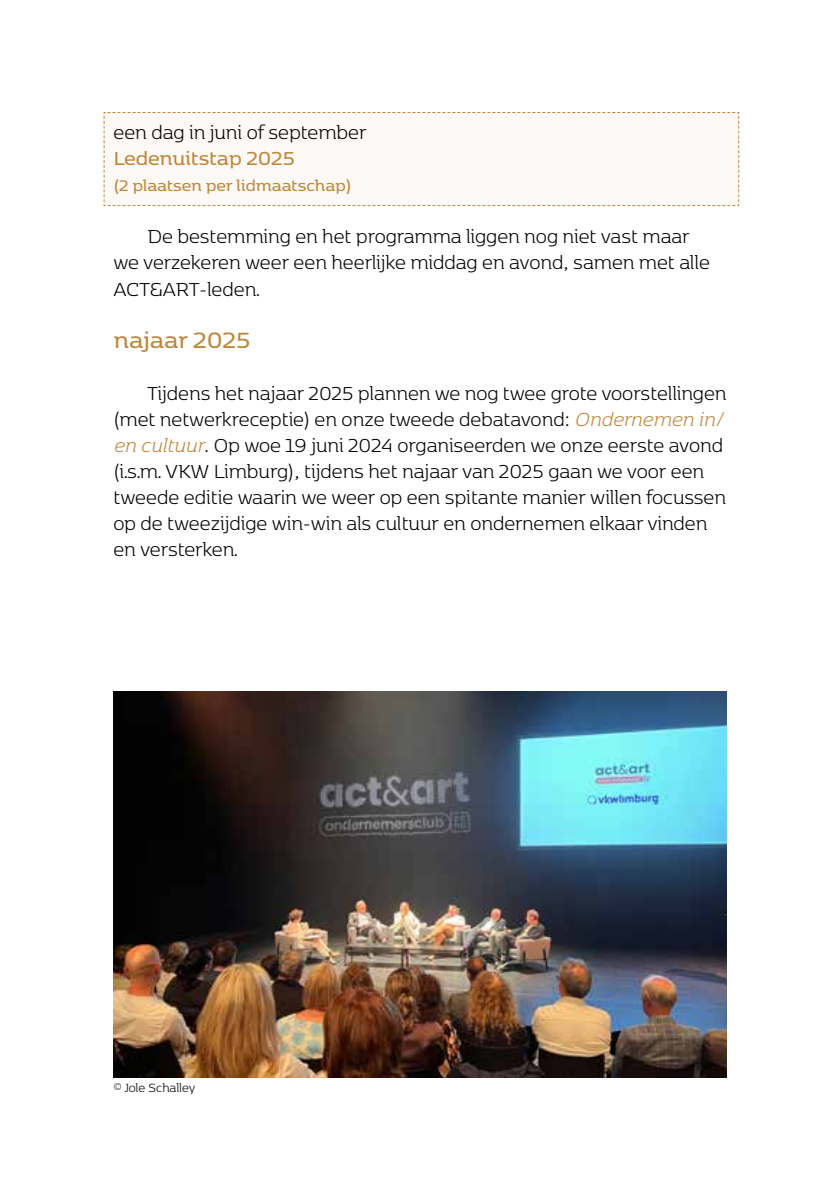
<style>
.page{position:relative;width:840px;height:1191px;background:#fff}
.page>*{position:absolute;margin:0;border:0;box-sizing:border-box;transform-origin:0 0}
.t1{font:26px "Kobenhavn";color:#bf873c}
.t2{font:300 22px/26px "Kobenhavn";color:#000}
.t3{font:22px "Kobenhavn";color:#bf873c}
.t4{font:18px "Kobenhavn";color:#bf873c}
.t5{font:300 14px "Kobenhavn";letter-spacing:-.01em;color:#000}
.s1{font-style:italic;color:#bf873c}
</style>
<div class="page">
<div style="left:103px;top:112px;width:636px;height:94px;background:#fcf9f6"></div>
<img style="left:113px;top:692px;width:613px;height:385px">
<p class="t2" style="left:113px;top:118px;width:253px">een dag in juni of september</p>
<p class="t3" style="left:113px;top:143px;width:183px">Ledenuitstap 2025</p>
<p class="t4" style="left:113px;top:173px;width:239px">(2 plaatsen per lidmaatschap)</p>
<p class="t2" style="left:113px;top:222px;width:597px;text-indent:34px">De bestemming en het programma liggen nog niet vast maar we verzekeren weer een heerlijke middag en avond, samen met alle<br>ACT&amp;ART-leden.</p>
<p class="t1" style="left:113px;top:321px;width:139px">najaar 2025</p>
<p class="t2" style="left:113px;top:378px;width:614px;text-indent:34px">Tijdens het najaar 2025 plannen we nog twee grote voorstellingen (met netwerkreceptie) en onze tweede debatavond: <span class="s1">Ondernemen in/ en cultuur</span>. Op woe 19 juni 2024 organiseerden we onze eerste avond (i.s.m. VKW Limburg), tijdens het najaar van 2025 gaan we voor een tweede editie waarin we weer op een spitante manier willen focussen op de tweezijdige win-win als cultuur en ondernemen elkaar vinden en versterken.</p>
<p class="t5" style="left:113px;top:1078px;width:83px">© Jole Schalley</p>
</div>
